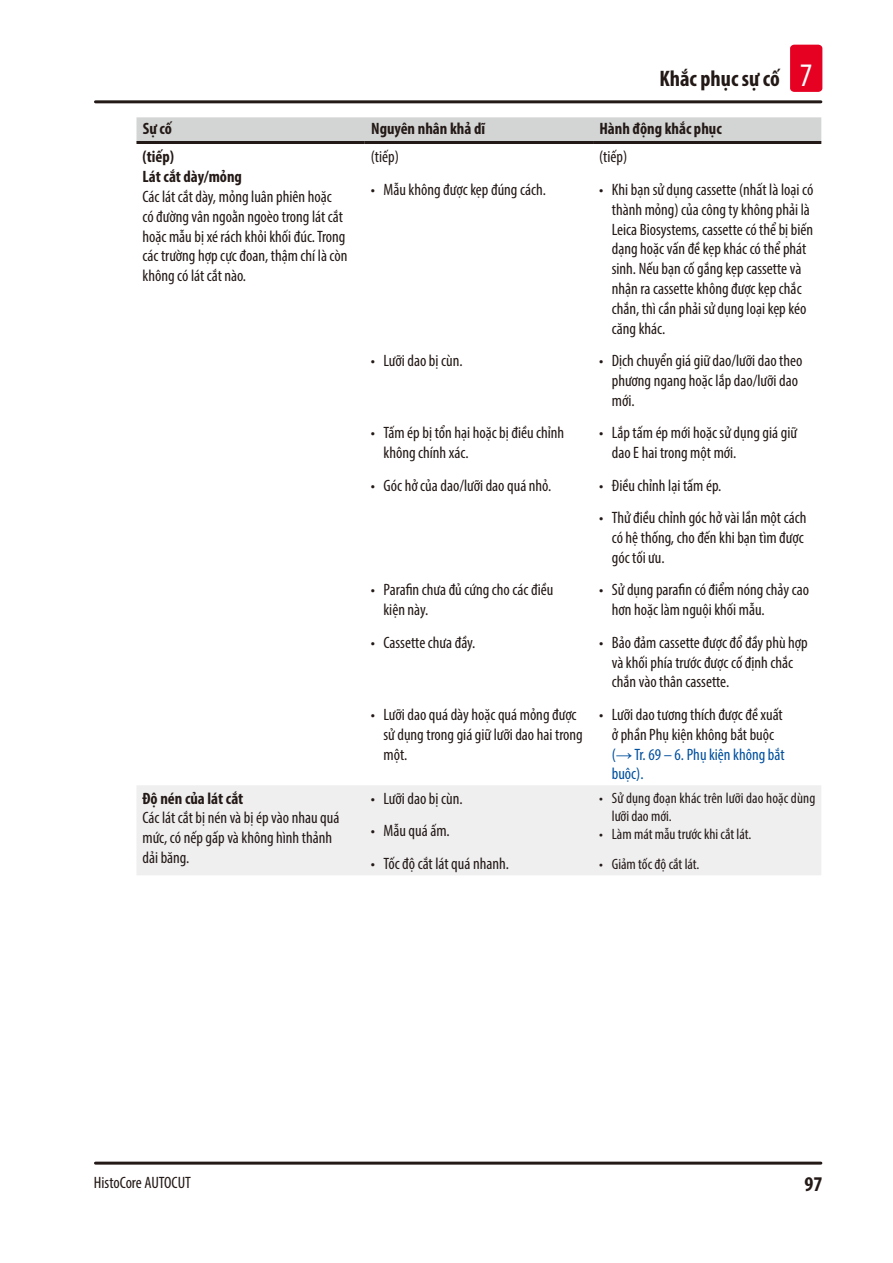
<style>
.page{position:relative;width:893px;height:1263px;background:#fff}
.page>*{position:absolute;margin:0;border:0;box-sizing:border-box;transform-origin:0 0}
.t1{font:700 condensed 22.5px "Myriad Pro";color:#231916}
.t2{font:700 condensed 21px "Myriad Pro";color:#231916}
.Table_text{font:condensed 16.5px/19.8px "Myriad Pro";color:#231916}
.Table_heading{font:700 condensed 16.5px "Myriad Pro";color:#231916}
.t3{font:condensed 15px/18px "Myriad Pro";color:#231916}
.s1{font-weight:400;font-size:33px;color:#fff}
.s2{color:#00509e}
.s3{font-family:"Arial";font-stretch:normal;color:#00509e}
</style>
<div class="page">
<hr style="left:95px;top:100px;width:726px;height:3px;background:#231916">
<hr style="left:95px;top:1161px;width:726px;height:3px;background:#231916">
<div style="left:790px;top:45px;width:32px;height:47px;background:#e60021;border-radius:4px"></div>
<div style="left:136px;top:117px;width:685px;height:24px;background:#d3d4d4"></div>
<div style="left:137px;top:785px;width:684px;height:90px;background:#efeff0"></div>
<hr style="left:136px;top:141px;width:229px;height:3px;background:#231916">
<hr style="left:365px;top:141px;width:228px;height:3px;background:#231916">
<hr style="left:593px;top:141px;width:228px;height:3px;background:#231916">
<h1 class="t1" style="left:659px;top:65px;width:155px">Khắc phục sự cố <span class="s1">7</span></h1>
<p class="Table_heading" style="left:143px;top:118px;width:31px">Sự cố</p>
<p class="Table_heading" style="left:371px;top:118px;width:115px">Nguyên nhân khả dĩ</p>
<p class="Table_heading" style="left:599px;top:118px;width:124px">Hành động khắc phục</p>
<p class="Table_heading" style="left:142px;top:147px;width:33px">(tiếp)</p>
<p class="Table_heading" style="left:142px;top:166px;width:101px">Lát cắt dày/mỏng</p>
<p class="Table_text" style="left:142px;top:186px;width:206px">Các lát cắt dày, mỏng luân phiên hoặc<br>có đường vân ngoằn ngoèo trong lát cắt hoặc mẫu bị xé rách khỏi khối đúc. Trong các trường hợp cực đoan, thậm chí là còn không có lát cắt nào.</p>
<p class="Table_text" style="left:371px;top:147px;width:30px">(tiếp)</p>
<p class="Table_text" style="left:371px;top:179px;width:177px">• Mẫu không được kẹp đúng cách.</p>
<p class="Table_text" style="left:599px;top:147px;width:30px">(tiếp)</p>
<p class="Table_text" style="left:612px;top:179px;width:203px;text-indent:-13px">• Khi bạn sử dụng cassette (nhất là loại có thành mỏng) của công ty không phải là Leica Biosystems, cassette có thể bị biến dạng hoặc vấn đề kẹp khác có thể phát sinh. Nếu bạn cố gắng kẹp cassette và nhận ra cassette không được kẹp chắc chắn, thì cần phải sử dụng loại kẹp kéo căng khác.</p>
<p class="Table_text" style="left:612px;top:351px;width:192px;text-indent:-13px">• Dịch chuyển giá giữ dao/lưỡi dao theo phương ngang hoặc lắp dao/lưỡi dao mới.</p>
<p class="Table_text" style="left:612px;top:423px;width:187px;text-indent:-13px">• Lắp tấm ép mới hoặc sử dụng giá giữ dao E hai trong một mới.</p>
<p class="Table_text" style="left:599px;top:475px;width:124px">• Điều chỉnh lại tấm ép.</p>
<p class="Table_text" style="left:612px;top:508px;width:196px;text-indent:-13px">• Thử điều chỉnh góc hở vài lần một cách có hệ thống, cho đến khi bạn tìm được góc tối ưu.</p>
<p class="Table_text" style="left:612px;top:580px;width:199px;text-indent:-13px">• Sử dụng parafin có điểm nóng chảy cao hơn hoặc làm nguội khối mẫu.</p>
<p class="Table_text" style="left:612px;top:632px;width:197px;text-indent:-13px">• Bảo đảm cassette được đổ đầy phù hợp và khối phía trước được cố định chắc chắn vào thân cassette.</p>
<p class="Table_text" style="left:612px;top:704px;width:174px;text-indent:-13px">• Lưỡi dao tương thích được đề xuất ở phần Phụ kiện không bắt buộc <span class="s2">(</span><span class="s3">→</span> <span class="s2">Tr. 69 – 6. Phụ kiện không bắt buộc).</span></p>
<p class="Table_text" style="left:371px;top:351px;width:93px">• Lưỡi dao bị cùn.</p>
<p class="Table_text" style="left:384px;top:423px;width:182px;text-indent:-13px">• Tấm ép bị tổn hại hoặc bị điều chỉnh không chính xác.</p>
<p class="Table_text" style="left:371px;top:475px;width:182px">• Góc hở của dao/lưỡi dao quá nhỏ.</p>
<p class="Table_text" style="left:384px;top:580px;width:171px;text-indent:-13px">• Parafin chưa đủ cứng cho các điều kiện này.</p>
<p class="Table_text" style="left:371px;top:632px;width:106px">• Cassette chưa đầy.</p>
<p class="Table_text" style="left:384px;top:704px;width:201px;text-indent:-13px">• Lưỡi dao quá dày hoặc quá mỏng được sử dụng trong giá giữ lưỡi dao hai trong một.</p>
<p class="Table_heading" style="left:142px;top:788px;width:102px">Độ nén của lát cắt</p>
<p class="Table_text" style="left:142px;top:808px;width:198px">Các lát cắt bị nén và bị ép vào nhau quá mức, có nếp gấp và không hình thảnh dải băng.</p>
<p class="Table_text" style="left:371px;top:788px;width:93px">• Lưỡi dao bị cùn.</p>
<p class="Table_text" style="left:371px;top:821px;width:80px">• Mẫu quá ấm.</p>
<p class="Table_text" style="left:371px;top:853px;width:140px">• Tốc độ cắt lát quá nhanh.</p>
<p class="t3" style="left:612px;top:788px;width:205px;text-indent:-13px">• Sử dụng đoạn khác trên lưỡi dao hoặc dùng lưỡi dao mới.</p>
<p class="t3" style="left:599px;top:824px;width:154px">• Làm mát mẫu trước khi cắt lát.</p>
<p class="t3" style="left:599px;top:855px;width:102px">• Giảm tốc độ cắt lát.</p>
<p class="Table_text" style="left:94px;top:1172px;width:99px">HistoCore AUTOCUT</p>
<p class="t2" style="left:804px;top:1171px;width:19px">97</p>
</div>
